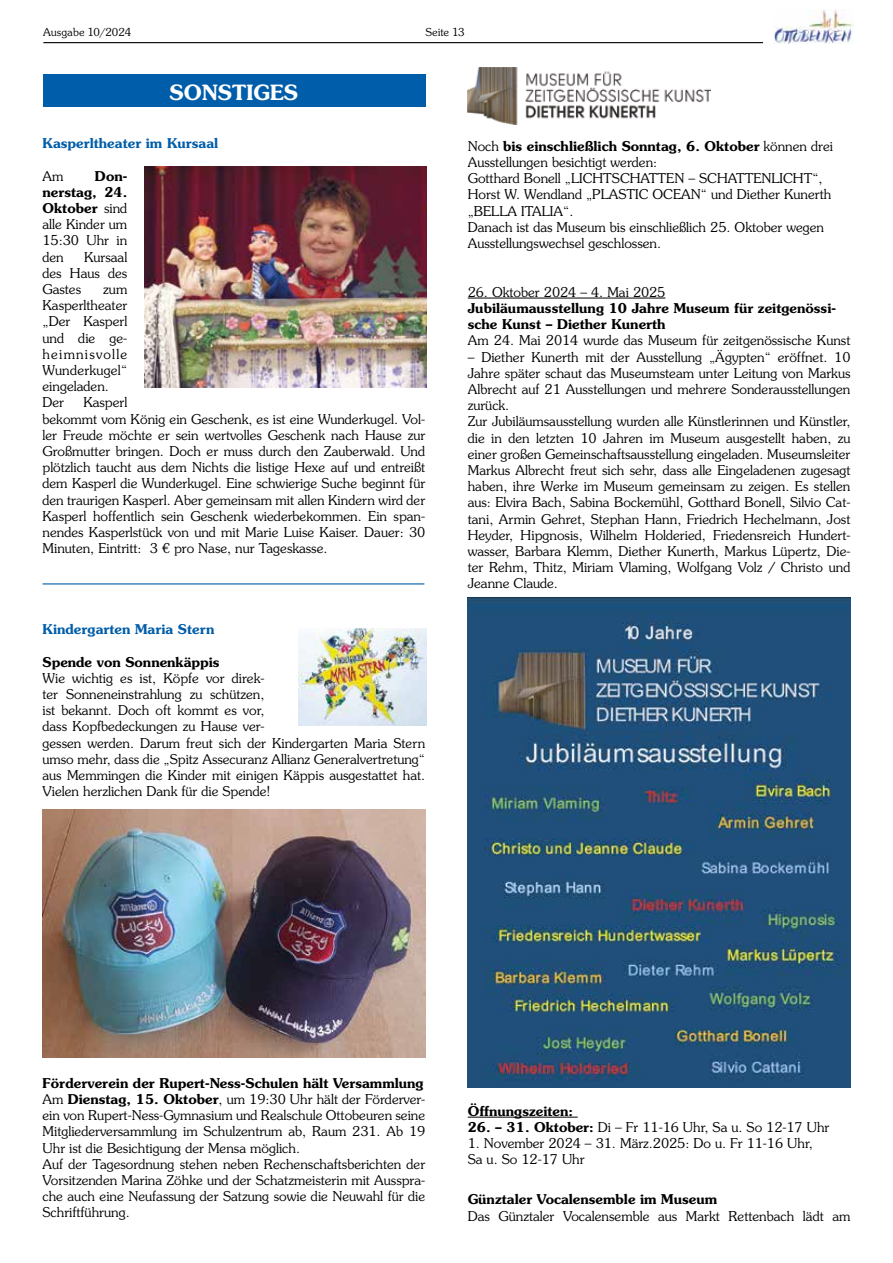
<style>
.page{position:relative;width:893px;height:1263px;background:#fff}
.page>*{position:absolute;margin:0;border:0;box-sizing:border-box;transform-origin:0 0}
.t1{font:600 21px "Souvenir Std";color:#fff}
.t2{font:300 13.5px/16.2px "Souvenir Std";color:#000}
.t3{font:600 13.5px/16.2px "Souvenir Std";color:#000}
.t4{font:600 13.5px "Souvenir Std";color:#005da9}
.t5{font:300 12px "Souvenir EF";color:#000}
.s1{font-weight:600}
</style>
<div class="page">
<img style="left:774px;top:10px;width:79px;height:33px">
<hr style="left:43px;top:42px;width:720px;height:1px;background:#000">
<hr style="left:468px;top:298px;width:197px;height:1px;background:#000">
<hr style="left:468px;top:1117px;width:110px;height:1px;background:#000">
<div style="left:43px;top:74px;width:383px;height:33px;background:#005da9"></div>
<img style="left:144px;top:167px;width:282px;height:220px">
<img style="left:298px;top:629px;width:128px;height:96px">
<img style="left:43px;top:810px;width:382px;height:248px">
<img style="left:468px;top:68px;width:243px;height:56px">
<hr style="left:43px;top:583px;width:381px;height:1px;background:#005da9">
<img style="left:468px;top:597px;width:382px;height:491px">
<p class="t5" style="left:43px;top:25px;width:90px">Ausgabe 10/2024</p>
<p class="t5" style="left:425px;top:25px;width:41px">Seite 13</p>
<h1 class="t1" style="left:170px;top:79px;width:130px">SONSTIGES</h1>
<p class="t4" style="left:43px;top:135px;width:177px">Kasperltheater im Kursaal</p>
<p class="t2" style="left:43px;top:168px;width:23px">Am</p>
<p class="t2" style="left:43px;top:168px;width:86px;text-align:justify;text-indent:52px"><span class="s1">Don&shy;nerstag, 24.<br>Oktober</span> sind alle Kinder um 15:30 Uhr in den</p>
<p class="t2" style="left:43px;top:249px;width:86px;text-align:justify;text-indent:42px">Kursaal des Haus des Gastes</p>
<p class="t2" style="left:43px;top:281px;width:86px;text-indent:61px">zum<br>Kasperltheater „Der Kasperl und die ge&shy;heimnisvolle<br>Wunderkugel“ eingeladen.<br>Der</p>
<p class="t2" style="left:43px;top:394px;width:384px;text-indent:41px">Kasperl<br>bekommt vom König ein Geschenk, es ist eine Wunderkugel. Vol&shy;ler Freude möchte er sein wertvolles Geschenk nach Hause zur Großmutter bringen. Doch er muss durch den Zauberwald. Und plötzlich taucht aus dem Nichts die listige Hexe auf und entreißt dem Kasperl die Wunderkugel. Eine schwierige Suche beginnt für den traurigen Kasperl. Aber gemeinsam mit allen Kindern wird der Kasperl hoffentlich sein Geschenk wiederbekommen. Ein span&shy;nendes Kasperlstück von und mit Marie Luise Kaiser. Dauer: 30<br>Minuten, Eintritt: 3 € pro Nase, nur Tageskasse.</p>
<p class="t4" style="left:43px;top:621px;width:173px">Kindergarten Maria Stern</p>
<p class="t3" style="left:43px;top:654px;width:179px">Spende von Sonnenkäppis</p>
<p class="t2" style="left:43px;top:670px;width:384px">Wie wichtig es ist, Köpfe vor direk-<br>ter Sonneneinstrahlung zu schützen,<br>ist bekannt. Doch oft kommt es vor,<br>dass Kopfbedeckungen zu Hause ver-<br>gessen werden. Darum freut sich der Kindergarten Maria Stern umso mehr, dass die „Spitz Assecuranz Allianz Generalvertretung“ aus Memmingen die Kinder mit einigen Käppis ausgestattet hat.<br>Vielen herzlichen Dank für die Spende!</p>
<p class="t2" style="left:468px;top:138px;width:367px">Noch <span class="s1">bis einschließlich Sonntag, 6. Oktober</span> können drei Ausstellungen besichtigt werden:<br>Gotthard Bonell „LICHTSCHATTEN – SCHATTENLICHT“, Horst W. Wendland „PLASTIC OCEAN“ und Diether Kunerth „BELLA ITALIA“.<br>Danach ist das Museum bis einschließlich 25. Oktober wegen Ausstellungswechsel geschlossen.</p>
<p class="t2" style="left:468px;top:284px;width:199px">26. Oktober 2024 – 4. Mai 2025</p>
<p class="t3" style="left:468px;top:300px;width:370px">Jubiläumausstellung 10 Jahre Museum für zeitgenössi&shy;sche Kunst – Diether Kunerth</p>
<p class="t2" style="left:468px;top:332px;width:384px">Am 24. Mai 2014 wurde das Museum für zeitgenössische Kunst</p>
<p class="t2" style="left:468px;top:349px;width:384px">– Diether Kunerth mit der Ausstellung „Ägypten“ eröffnet. 10<br>Jahre später schaut das Museumsteam unter Leitung von Markus Albrecht auf 21 Ausstellungen und mehrere Sonderausstellungen zurück.<br>Zur Jubiläumsausstellung wurden alle Künstlerinnen und Künstler, die in den letzten 10 Jahren im Museum ausgestellt haben, zu einer großen Gemeinschaftsausstellung eingeladen. Museumsleiter Markus Albrecht freut sich sehr, dass alle Eingeladenen zugesagt haben, ihre Werke im Museum gemeinsam zu zeigen. Es stellen aus: Elvira Bach, Sabina Bockemühl, Gotthard Bonell, Silvio Cat&shy;tani, Armin Gehret, Stephan Hann, Friedrich Hechelmann, Jost Heyder, Hipgnosis, Wilhelm Holderied, Friedensreich Hundert&shy;wasser, Barbara Klemm, Diether Kunerth, Markus Lüpertz, Die&shy;ter Rehm, Thitz, Miriam Vlaming, Wolfgang Volz / Christo und Jeanne Claude.</p>
<p class="t2" style="left:43px;top:1075px;width:384px"><span class="s1">Förderverein der Rupert-Ness-Schulen hält Versammlung </span>Am <span class="s1">Dienstag, 15. Oktober</span>, um 19:30 Uhr hält der Förderver&shy;ein von Rupert-Ness-Gymnasium und Realschule Ottobeuren seine Mitgliederversammlung im Schulzentrum ab, Raum 231. Ab 19<br>Uhr ist die Besichtigung der Mensa möglich.<br>Auf der Tagesordnung stehen neben Rechenschaftsberichten der Vorsitzenden Marina Zöhke und der Schatzmeisterin mit Ausspra&shy;che auch eine Neufassung der Satzung sowie die Neuwahl für die Schriftführung.</p>
<p class="t3" style="left:468px;top:1103px;width:107px">Öffnungszeiten:</p>
<p class="t2" style="left:468px;top:1119px;width:363px"><span class="s1">26. – 31. Oktober:</span> Di – Fr 11-16 Uhr, Sa u. So 12-17 Uhr</p>
<p class="t2" style="left:468px;top:1135px;width:346px">1. November 2024 – 31. März.2025: Do u. Fr 11-16 Uhr,<br>Sa u. So 12-17 Uhr</p>
<p class="t3" style="left:468px;top:1191px;width:251px">Günztaler Vocalensemble im Museum</p>
<p class="t2" style="left:468px;top:1207px;width:384px">Das Günztaler Vocalensemble aus Markt Rettenbach lädt am</p>
</div>
